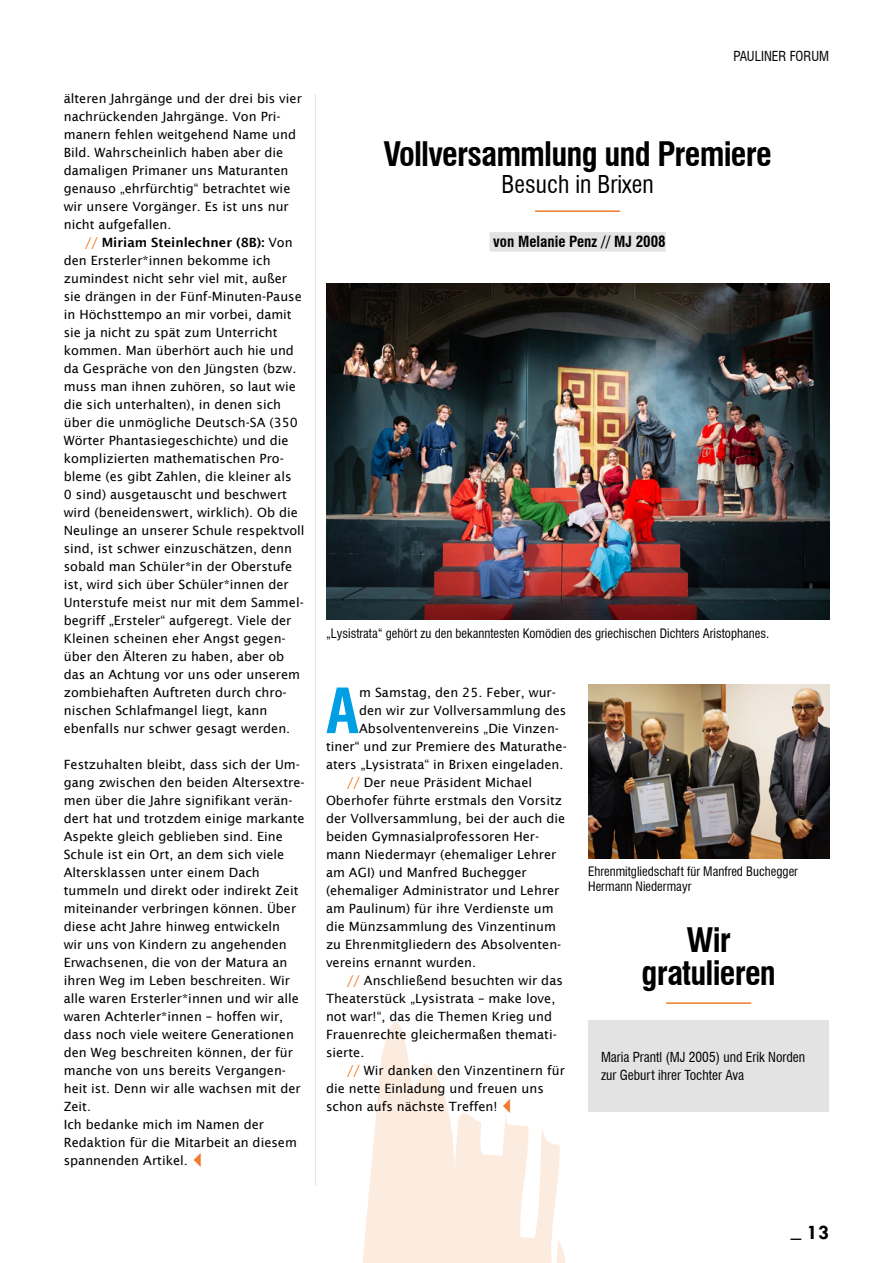
<style>
.page{position:relative;width:893px;height:1263px;background:#fff}
.page>*{position:absolute;margin:0;border:0;box-sizing:border-box;transform-origin:0 0}
.t1{font:700 condensed 60.6px "Swiss 721 BT";color:#009ee3}
.t2{font:700 condensed 33px/33px "Swiss 721 BT";letter-spacing:-.025em;color:#000;text-align:center}
.t3{font:condensed 24px "Swiss 721 BT";color:#000}
.t4{font:700 21px "Tw Cen";color:#000}
.t5{font:700 condensed 15px "Swiss 721 BT";color:#000}
.t6{font:condensed 13.5px/18px "Swiss 721 BT";color:#000}
.t7{font:12.75px/18px "Lucida Sans";color:#000}
.t8{font:condensed 12.75px/15px "Swiss 721 BT";color:#000}
.s1{color:#ee7c2c}
.s2{font-weight:600}
</style>
<div class="page">
<svg style="left:315px;top:1022px;width:251px;height:241px"></svg>
<hr style="left:535px;top:210px;width:85px;height:2px;background:#ef7c2c">
<div style="left:489px;top:232px;width:177px;height:20px;background:#e3e3e3"></div>
<img style="left:326px;top:284px;width:503px;height:336px">
<img style="left:588px;top:685px;width:241px;height:173px">
<div style="left:588px;top:1020px;width:241px;height:91px;background:#e3e3e3"></div>
<hr style="left:666px;top:1002px;width:85px;height:2px;background:#ef7c2c">
<hr style="left:315px;top:94px;width:1px;height:1091px;background:#e3e3e3">
<svg style="left:503px;top:1098px;width:7px;height:15px"></svg>
<p class="t7" style="left:64px;top:89px;width:240px">älteren Jahrgänge und der drei bis vier nachrückenden Jahrgänge. Von Pri&shy;manern fehlen weitgehend Name und Bild. Wahrscheinlich haben aber die damaligen Primaner uns Maturanten genauso „ehrfürchtig“ betrachtet wie wir unsere Vorgänger. Es ist uns nur nicht aufgefallen.</p>
<p class="t7" style="left:64px;top:233px;width:242px;text-indent:21px"><span class="s1">//</span> <span class="s2">Miriam Steinlechner (8B):</span> Von den Ersterler*innen bekomme ich zumindest nicht sehr viel mit, außer sie drängen in der Fünf-Minuten-Pause in Höchsttempo an mir vorbei, damit sie ja nicht zu spät zum Unterricht kommen. Man überhört auch hie und da Gespräche von den Jüngsten (bzw. muss man ihnen zuhören, so laut wie die sich unterhalten), in denen sich über die unmögliche Deutsch-SA (350<br>Wörter Phantasiegeschichte) und die komplizierten mathematischen Pro&shy;bleme (es gibt Zahlen, die kleiner als<br>0 sind) ausgetauscht und beschwert wird (beneidenswert, wirklich). Ob die Neulinge an unserer Schule respektvoll sind, ist schwer einzuschätzen, denn sobald man Schüler*in der Oberstufe ist, wird sich über Schüler*innen der Unterstufe meist nur mit dem Sammel&shy;begriff „Ersteler“ aufgeregt. Viele der Kleinen scheinen eher Angst gegen&shy;über den Älteren zu haben, aber ob das an Achtung vor uns oder unserem zombiehaften Auftreten durch chro&shy;nischen Schlafmangel liegt, kann ebenfalls nur schwer gesagt werden.</p>
<p class="t7" style="left:64px;top:756px;width:242px">Festzuhalten bleibt, dass sich der Um&shy;gang zwischen den beiden Altersextre&shy;men über die Jahre signifikant verän&shy;dert hat und trotzdem einige markante Aspekte gleich geblieben sind. Eine Schule ist ein Ort, an dem sich viele Altersklassen unter einem Dach tummeln und direkt oder indirekt Zeit miteinander verbringen können. Über diese acht Jahre hinweg entwickeln<br>wir uns von Kindern zu angehenden Erwachsenen, die von der Matura an ihren Weg im Leben beschreiten. Wir alle waren Ersterler*innen und wir alle waren Achterler*innen – hoffen wir, dass noch viele weitere Generationen den Weg beschreiten können, der für manche von uns bereits Vergangen&shy;heit ist. Denn wir alle wachsen mit der Zeit.<br>Ich bedanke mich im Namen der Redaktion für die Mitarbeit an diesem spannenden Artikel.</p>
<p class="t6" style="left:733px;top:47px;width:97px">PAULINER FORUM</p>
<h2 class="t2" style="left:383px;top:138px;width:390px">Vollversammlung und Premiere</h2>
<h3 class="t3" style="left:502px;top:170px;width:154px">Besuch in Brixen</h3>
<p class="t5" style="left:493px;top:233px;width:174px">von Melanie Penz // MJ 2008</p>
<p class="t8" style="left:326px;top:626px;width:445px">„Lysistrata“ gehört zu den bekanntesten Komödien des griechischen Dichters Aristophanes.</p>
<h1 class="t1" style="left:326px;top:675px;width:35px">A</h1>
<p class="t7" style="left:359px;top:683px;width:198px">m Samstag, den 25. Feber, wur-</p>
<p class="t7" style="left:359px;top:701px;width:209px">den wir zur Vollversammlung des</p>
<p class="t7" style="left:359px;top:719px;width:201px">Absolventenvereins „Die Vinzen-</p>
<p class="t7" style="left:326px;top:737px;width:242px">tiner“ und zur Premiere des Maturathe-</p>
<p class="t7" style="left:326px;top:755px;width:239px">aters „Lysistrata“ in Brixen eingeladen.</p>
<p class="t7" style="left:347px;top:773px;width:186px"><span class="s1">//</span> Der neue Präsident Michael</p>
<p class="t7" style="left:326px;top:791px;width:238px">Oberhofer führte erstmals den Vorsitz</p>
<p class="t7" style="left:326px;top:809px;width:241px">der Vollversammlung, bei der auch die</p>
<p class="t7" style="left:326px;top:827px;width:215px">beiden Gymnasialprofessoren Her-</p>
<p class="t7" style="left:326px;top:845px;width:232px">mann Niedermayr (ehemaliger Lehrer</p>
<p class="t7" style="left:326px;top:863px;width:202px">am AGI) und Manfred Buchegger</p>
<p class="t7" style="left:326px;top:882px;width:235px">(ehemaliger Administrator und Lehrer</p>
<p class="t7" style="left:326px;top:900px;width:229px">am Paulinum) für ihre Verdienste um</p>
<p class="t7" style="left:326px;top:918px;width:231px">die Münzsammlung des Vinzentinum</p>
<p class="t7" style="left:326px;top:936px;width:237px">zu Ehrenmitgliedern des Absolventen-</p>
<p class="t7" style="left:326px;top:954px;width:152px">vereins ernannt wurden.</p>
<p class="t7" style="left:347px;top:972px;width:217px"><span class="s1">//</span> Anschließend besuchten wir das</p>
<p class="t7" style="left:326px;top:990px;width:231px">Theaterstück „Lysistrata – make love,</p>
<p class="t7" style="left:326px;top:1008px;width:228px">not war!“, das die Themen Krieg und</p>
<p class="t7" style="left:326px;top:1026px;width:232px">Frauenrechte gleichermaßen themati-</p>
<p class="t7" style="left:326px;top:1044px;width:40px">sierte.</p>
<p class="t7" style="left:347px;top:1062px;width:219px"><span class="s1">//</span> Wir danken den Vinzentinern für</p>
<p class="t7" style="left:326px;top:1080px;width:219px">die nette Einladung und freuen uns</p>
<p class="t7" style="left:326px;top:1098px;width:173px">schon aufs nächste Treffen!</p>
<p class="t8" style="left:588px;top:864px;width:211px">Ehrenmitgliedschaft für Manfred Buchegger<br>Hermann Niedermayr</p>
<h2 class="t2" style="left:641px;top:923px;width:136px">Wir gratulieren</h2>
<p class="t6" style="left:601px;top:1048px;width:206px">Maria Prantl (MJ 2005) und Erik Norden zur Geburt ihrer Tochter Ava</p>
<h3 class="t4" style="left:791px;top:1220px;width:40px">_ 13</h3>
</div>
